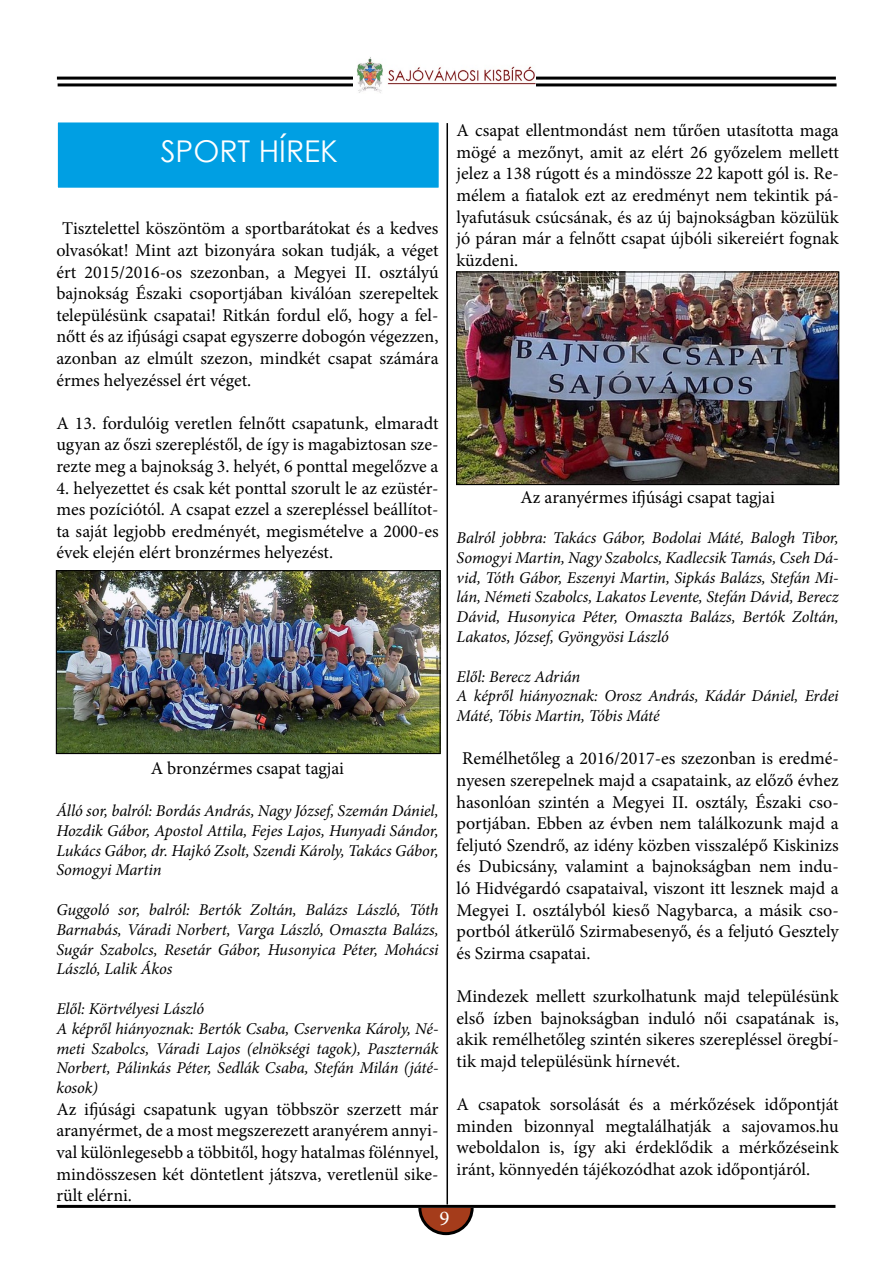
<style>
.page{position:relative;width:893px;height:1263px;background:#fff}
.page>*{position:absolute;margin:0;border:0;box-sizing:border-box;transform-origin:0 0}
.t1{font:30px "Century Gothic";color:#fff}
.t2{font:21px "Minion Pro";color:#fff}
.t3{font:18px/21.6px "Minion Pro";color:#000;text-align:justify}
.t4{font:italic 16.5px/19.8px "Minion Pro";letter-spacing:-.01em;color:#000;text-align:justify}
</style>
<div class="page">
<hr style="left:57px;top:1205px;width:778px;height:3px;background:#000">
<svg style="left:417px;top:1207px;width:58px;height:29px"></svg>
<hr style="left:57px;top:77px;width:779px;height:3px;background:#000">
<hr style="left:58px;top:83px;width:779px;height:3px;background:#000">
<img style="left:353px;top:57px;width:182px;height:36px">
<hr style="left:446px;top:123px;width:2px;height:1081px;background:#000">
<div style="left:56px;top:121px;width:384px;height:68px;background:#009fe3;border:2px solid #fff"></div>
<img style="left:58px;top:572px;width:381px;height:180px">
<div style="left:56px;top:570px;width:385px;height:184px;border:1px solid #000"></div>
<img style="left:458px;top:273px;width:379px;height:210px">
<div style="left:456px;top:271px;width:383px;height:214px;border:1px solid #000"></div>
<h1 class="t1" style="left:161px;top:130px;width:179px">SPORT HÍREK</h1>
<p class="t3" style="left:56px;top:218px;width:384px;text-indent:6px">Tisztelettel köszöntöm a sportbarátokat és a kedves olvasókat! Mint azt bizonyára sokan tudják, a véget ért 2015/2016-os szezonban, a Megyei II. osztályú bajnokság Északi csoportjában kiválóan szerepeltek településünk csapatai! Ritkán fordul elő, hogy a fel&shy;nőtt és az ifjúsági csapat egyszerre dobogón végezzen, azonban az elmúlt szezon, mindkét csapat számára érmes helyezéssel ért véget.</p>
<p class="t3" style="left:56px;top:412px;width:384px">A 13. fordulóig veretlen felnőtt csapatunk, elmaradt ugyan az őszi szerepléstől, de így is magabiztosan sze&shy;rezte meg a bajnokság 3. helyét, 6 ponttal megelőzve a</p>
<p class="t3" style="left:56px;top:477px;width:384px">4. helyezettet és csak két ponttal szorult le az ezüstér&shy;mes pozíciótól. A csapat ezzel a szerepléssel beállítot&shy;ta saját legjobb eredményét, megismételve a 2000-es évek elején elért bronzérmes helyezést.</p>
<p class="t3" style="left:151px;top:758px;width:195px">A bronzérmes csapat tagjai</p>
<p class="t4" style="left:56px;top:801px;width:384px">Álló sor, balról: Bordás András, Nagy József, Szemán Dániel, Hozdik Gábor, Apostol Attila, Fejes Lajos, Hunyadi Sándor, Lukács Gábor, dr. Hajkó Zsolt, Szendi Károly, Takács Gábor, Somogyi Martin</p>
<p class="t4" style="left:56px;top:900px;width:384px">Guggoló sor, balról: Bertók Zoltán, Balázs László, Tóth Barnabás, Váradi Norbert, Varga László, Omaszta Balázs, Sugár Szabolcs, Resetár Gábor, Husonyica Péter, Mohácsi László, Lalik Ákos</p>
<p class="t4" style="left:56px;top:999px;width:384px;text-align:left">Elől: Körtvélyesi László<br>A képről hiányoznak: Bertók Csaba, Cservenka Károly, Né&shy;meti Szabolcs, Váradi Lajos (elnökségi tagok), Paszternák Norbert, Pálinkás Péter, Sedlák Csaba, Stefán Milán (játé&shy;kosok)</p>
<p class="t3" style="left:56px;top:1098px;width:384px">Az ifjúsági csapatunk ugyan többször szerzett már aranyérmet, de a most megszerezett aranyérem annyi&shy;val különlegesebb a többitől, hogy hatalmas fölénnyel, mindösszesen két döntetlent játszva, veretlenül sike&shy;rült elérni.</p>
<p class="t3" style="left:457px;top:120px;width:384px">A csapat ellentmondást nem tűrően utasította maga mögé a mezőnyt, amit az elért 26 győzelem mellett jelez a 138 rúgott és a mindössze 22 kapott gól is. Re&shy;mélem a fiatalok ezt az eredményt nem tekintik pá&shy;lyafutásuk csúcsának, és az új bajnokságban közülük jó páran már a felnőtt csapat újbóli sikereiért fognak küzdeni.</p>
<p class="t3" style="left:520px;top:487px;width:256px">Az aranyérmes ifjúsági csapat tagjai</p>
<p class="t4" style="left:457px;top:528px;width:384px">Balról jobbra: Takács Gábor, Bodolai Máté, Balogh Tibor, Somogyi Martin, Nagy Szabolcs, Kadlecsik Tamás, Cseh Dá&shy;vid, Tóth Gábor, Eszenyi Martin, Sipkás Balázs, Stefán Mi&shy;lán, Németi Szabolcs, Lakatos Levente, Stefán Dávid, Berecz Dávid, Husonyica Péter, Omaszta Balázs, Bertók Zoltán, Lakatos, József, Gyöngyösi László</p>
<p class="t4" style="left:457px;top:666px;width:384px;text-align:left">Elől: Berecz Adrián<br>A képről hiányoznak: Orosz András, Kádár Dániel, Erdei<br>Máté, Tóbis Martin, Tóbis Máté</p>
<p class="t3" style="left:457px;top:748px;width:384px;text-indent:6px">Remélhetőleg a 2016/2017-es szezonban is eredmé&shy;nyesen szerepelnek majd a csapataink, az előző évhez hasonlóan szintén a Megyei II. osztály, Északi cso&shy;portjában. Ebben az évben nem találkozunk majd a feljutó Szendrő, az idény közben visszalépő Kiskinizs és Dubicsány, valamint a bajnokságban nem indu&shy;ló Hidvégardó csapataival, viszont itt lesznek majd a Megyei I. osztályból kieső Nagybarca, a másik cso&shy;portból átkerülő Szirmabesenyő, és a feljutó Gesztely és Szirma csapatai.</p>
<p class="t3" style="left:457px;top:986px;width:384px">Mindezek mellett szurkolhatunk majd településünk első ízben bajnokságban induló női csapatának is, akik remélhetőleg szintén sikeres szerepléssel öregbí&shy;tik majd településünk hírnevét.</p>
<p class="t3" style="left:457px;top:1094px;width:384px">A csapatok sorsolását és a mérkőzések időpontját minden bizonnyal megtalálhatják a sajovamos.hu weboldalon is, így aki érdeklődik a mérkőzéseink iránt, könnyedén tájékozódhat azok időpontjáról.</p>
<p class="t2" style="left:440px;top:1204px;width:12px">9</p>
</div>
